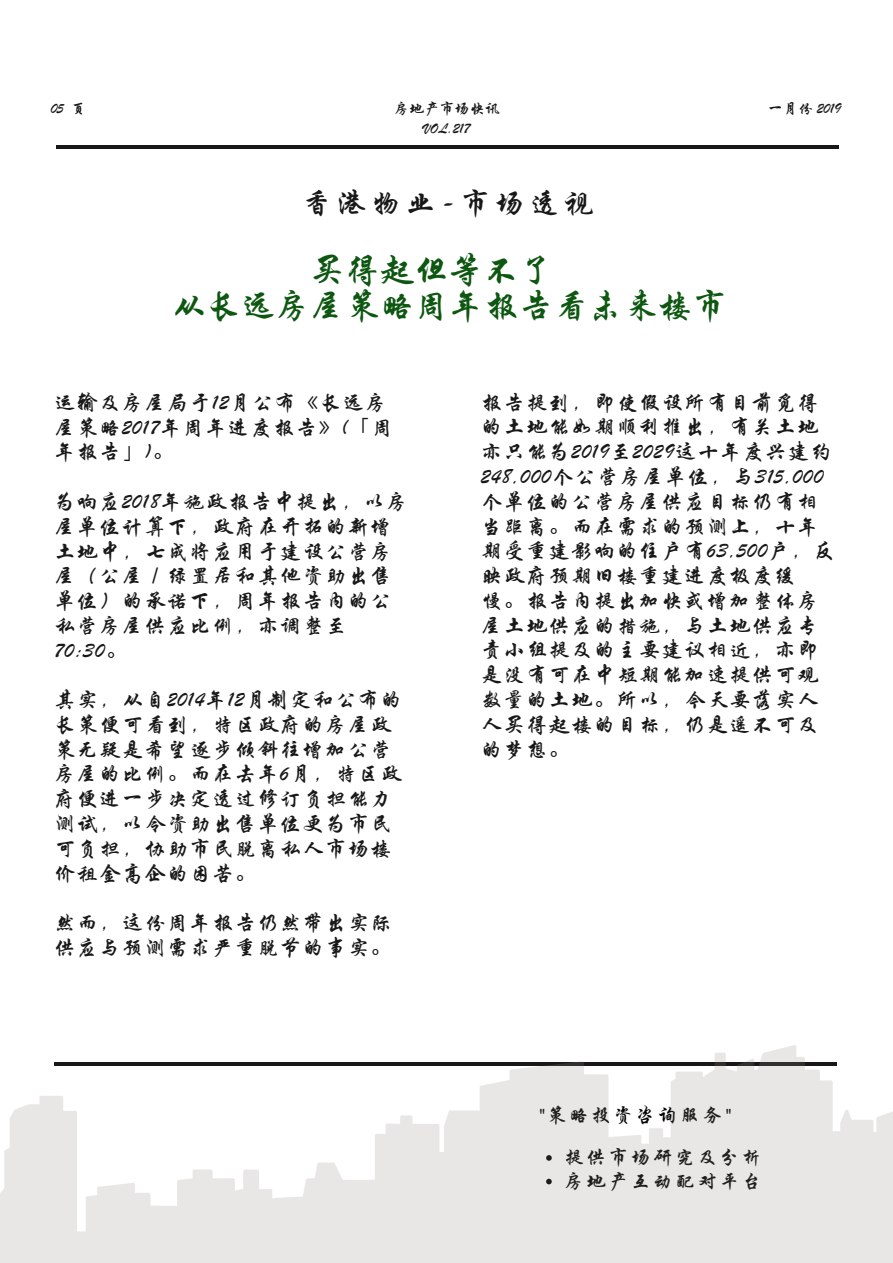
<style>
.page{position:relative;width:893px;height:1263px;background:#fff}
.page>*{position:absolute;margin:0;border:0;box-sizing:border-box;transform-origin:0 0}
.t1{font:34.8px/36px "ST Xingkai";color:#0d5711}
.t2{font:29.85px "ST Xingkai";letter-spacing:.16em;color:#181818}
.t3{font:21.45px/24.8px "ST Xingkai";letter-spacing:.05em;color:#181818}
.t4{font:19.8px/41.7px "ST Xingkai";letter-spacing:.12em;color:#000}
.t5{font:15.15px "ST Xingkai";color:#181818}
</style>
<div class="page">
<hr style="left:56px;top:145px;width:782px;height:4px;background:#181818">
<svg style="left:0;top:1049px;width:893px;height:214px;fill:#e8e7e6"></svg>
<p class="t5" style="left:51px;top:100px;width:37px">05 页</p>
<p class="t5" style="left:394px;top:101px;width:107px">房地产市场快讯</p>
<p class="t5" style="left:768px;top:101px;width:75px">一月份 2019</p>
<p class="t5" style="left:424px;top:120px;width:48px">VOL.217</p>
<h2 class="t2" style="left:302px;top:188px;width:293px">香港物业-市场透视</h2>
<h1 class="t1" style="left:171px;top:253px;width:557px;text-indent:139px">买得起但等不了<br>从长远房屋策略周年报告看未来楼市</h1>
<p class="t3" style="left:54px;top:391px;width:341px">运输及房屋局于12月公布《长远房屋策略2017年周年进度报告》(「周年报告」)。</p>
<p class="t3" style="left:54px;top:490px;width:355px">为响应2018年施政报告中提出，以房屋单位计算下，政府在开拓的新增土地中，七成将应用于建设公营房屋（公屋／绿置居和其他资助出售单位）的承诺下，周年报告内的公私营房屋供应比例，亦调整至<br>70:30。</p>
<p class="t3" style="left:54px;top:688px;width:350px">其实，从自2014年12月制定和公布的长策便可看到，特区政府的房屋政策无疑是希望逐步倾斜往增加公营房屋的比例。而在去年6月，特区政府便进一步决定透过修订负担能力测试，以令资助出售单位更为市民可负担，协助市民脱离私人市场楼价租金高企的困苦。</p>
<p class="t3" style="left:54px;top:911px;width:339px">然而，这份周年报告仍然带出实际供应与预测需求严重脱节的事实。</p>
<p class="t3" style="left:481px;top:391px;width:356px">报告提到，即使假设所有目前觅得的土地能如期顺利推出，有关土地亦只能为2019至2029这十年度兴建约<br>248,000个公营房屋单位，与315,000个单位的公营房屋供应目标仍有相当距离。而在需求的预测上，十年期受重建影响的住户有63,500户，反映政府预期旧楼重建进度极度缓<br>慢。报告内提出加快或增加整体房屋土地供应的措施，与土地供应专责小组提及的主要建议相近，亦即是没有可在中短期能加速提供可观数量的土地。所以，今天要落实人人买得起楼的目标，仍是遥不可及的梦想。</p>
<p class="t4" style="left:564px;top:1095px;width:199px;text-indent:-26px">"策略投资咨询服务"<br>提供市场研究及分析</p>
<p class="t4" style="left:564px;top:1161px;width:199px">房地产互动配对平台</p>
</div>
